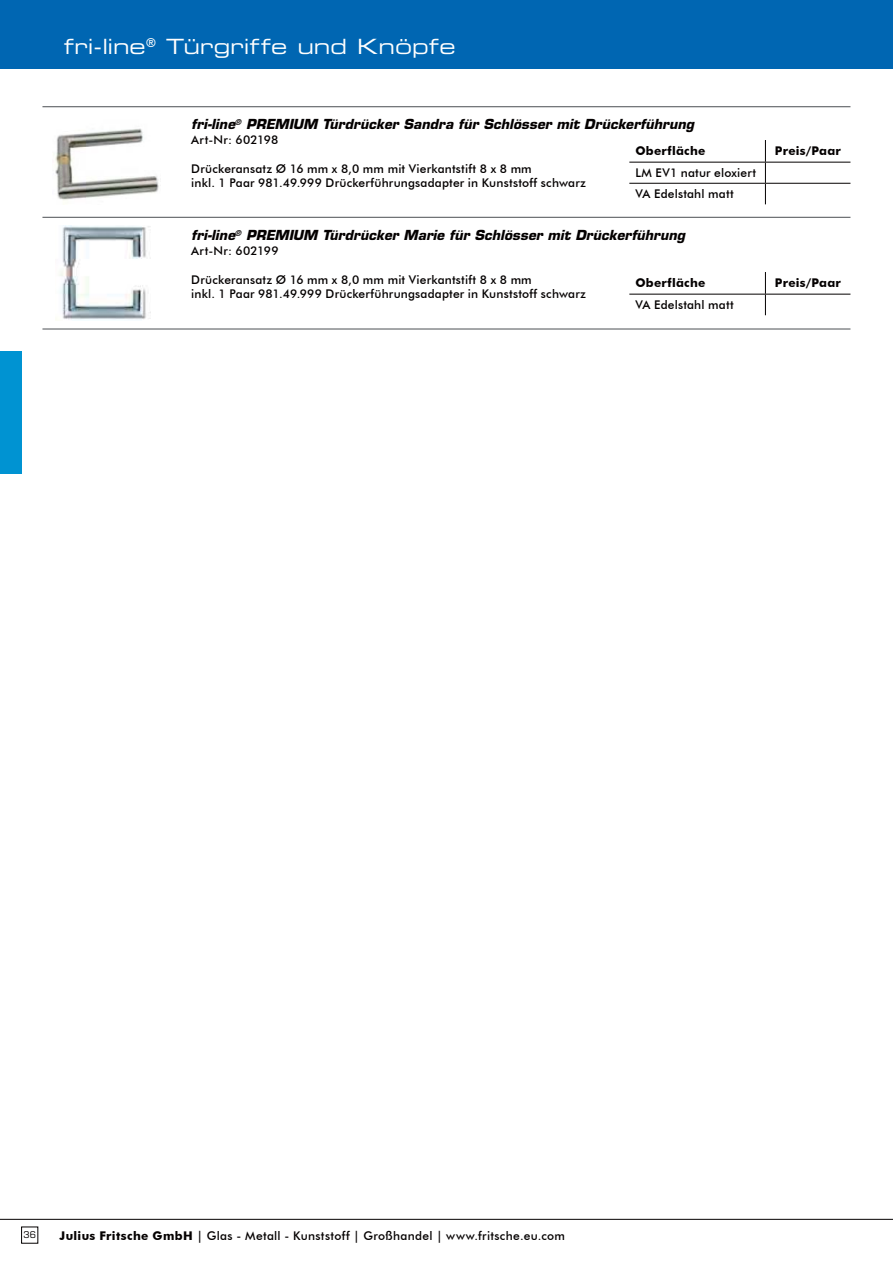
<style>
.page{position:relative;width:893px;height:1263px;background:#fff}
.page>*{position:absolute;margin:0;border:0;box-sizing:border-box;transform-origin:0 0}
.t1{font:21px "Eurostile LT Std Ex 2";color:#fff}
.t2{font:italic 700 13.5px "Eurostile LT Std";letter-spacing:.005em;color:#040000}
.t3{font:500 12px/14.4px "Futura BT";letter-spacing:.015em;color:#040000}
.t4{font:700 12px "Futura BT";letter-spacing:.02em;color:#040000}
.t5{font:9px "Eurostile LT Std";color:#040000}
.s1{font-weight:700}
</style>
<div class="page">
<hr style="left:42px;top:217px;width:808px;height:1px;background:#4b4f53">
<hr style="left:42px;top:106px;width:808px;height:1px;background:#4b4f53">
<div style="left:0;top:0;width:893px;height:68px;background:#0066b2"></div>
<hr style="left:42px;top:329px;width:808px;height:1px;background:#4b4f53">
<div style="left:0;top:351px;width:21px;height:122px;background:#0093d2"></div>
<hr style="left:0;top:1219px;width:893px;height:1px;background:#040000">
<img style="left:60px;top:226px;width:91px;height:94px">
<hr style="left:629px;top:294px;width:136px;height:1px;background:#040000">
<hr style="left:765px;top:294px;width:85px;height:1px;background:#040000">
<svg style="left:765px;top:272px;width:1px;height:43px"></svg>
<hr style="left:629px;top:162px;width:136px;height:1px;background:#040000">
<hr style="left:765px;top:162px;width:85px;height:1px;background:#040000">
<hr style="left:629px;top:183px;width:136px;height:1px;background:#040000">
<hr style="left:765px;top:183px;width:85px;height:1px;background:#040000">
<svg style="left:765px;top:140px;width:1px;height:64px"></svg>
<img style="left:55px;top:128px;width:104px;height:73px">
<h1 class="t1" style="left:64px;top:38px;width:393px">fri-line<sup>®</sup> Türgriffe und Knöpfe</h1>
<p class="t2" style="left:191px;top:119px;width:504px">fri-line<sup>®</sup> PREMIUM Türdrücker Sandra für Schlösser mit Drückerführung</p>
<p class="t3" style="left:191px;top:132px;width:89px">Art-Nr: 602198</p>
<p class="t3" style="left:191px;top:161px;width:396px">Drückeransatz Ø 16 mm x 8,0 mm mit Vierkantstift 8 x 8 mm<br>inkl. 1 Paar 981.49.999 Drückerführungsadapter in Kunststoff schwarz</p>
<p class="t4" style="left:635px;top:144px;width:72px">Oberfläche</p>
<p class="t4" style="left:775px;top:144px;width:67px">Preis/Paar</p>
<p class="t3" style="left:635px;top:162px;width:122px;line-height:21.1px">LM EV1 natur eloxiert<br>VA Edelstahl matt</p>
<p class="t2" style="left:191px;top:230px;width:495px">fri-line<sup>®</sup> PREMIUM Türdrücker Marie für Schlösser mit Drückerführung</p>
<p class="t3" style="left:191px;top:243px;width:89px">Art-Nr: 602199</p>
<p class="t3" style="left:191px;top:272px;width:396px">Drückeransatz Ø 16 mm x 8,0 mm mit Vierkantstift 8 x 8 mm<br>inkl. 1 Paar 981.49.999 Drückerführungsadapter in Kunststoff schwarz</p>
<p class="t4" style="left:635px;top:276px;width:72px">Oberfläche</p>
<p class="t4" style="left:775px;top:276px;width:67px">Preis/Paar</p>
<p class="t3" style="left:635px;top:298px;width:100px">VA Edelstahl matt</p>
<p class="t5" style="left:23px;top:1231px;width:14px">36</p>
<p class="t3" style="left:59px;top:1228px;width:507px"><span class="s1">Julius Fritsche GmbH</span> | Glas - Metall - Kunststoff | Großhandel | www.fritsche.eu.com</p>
</div>
